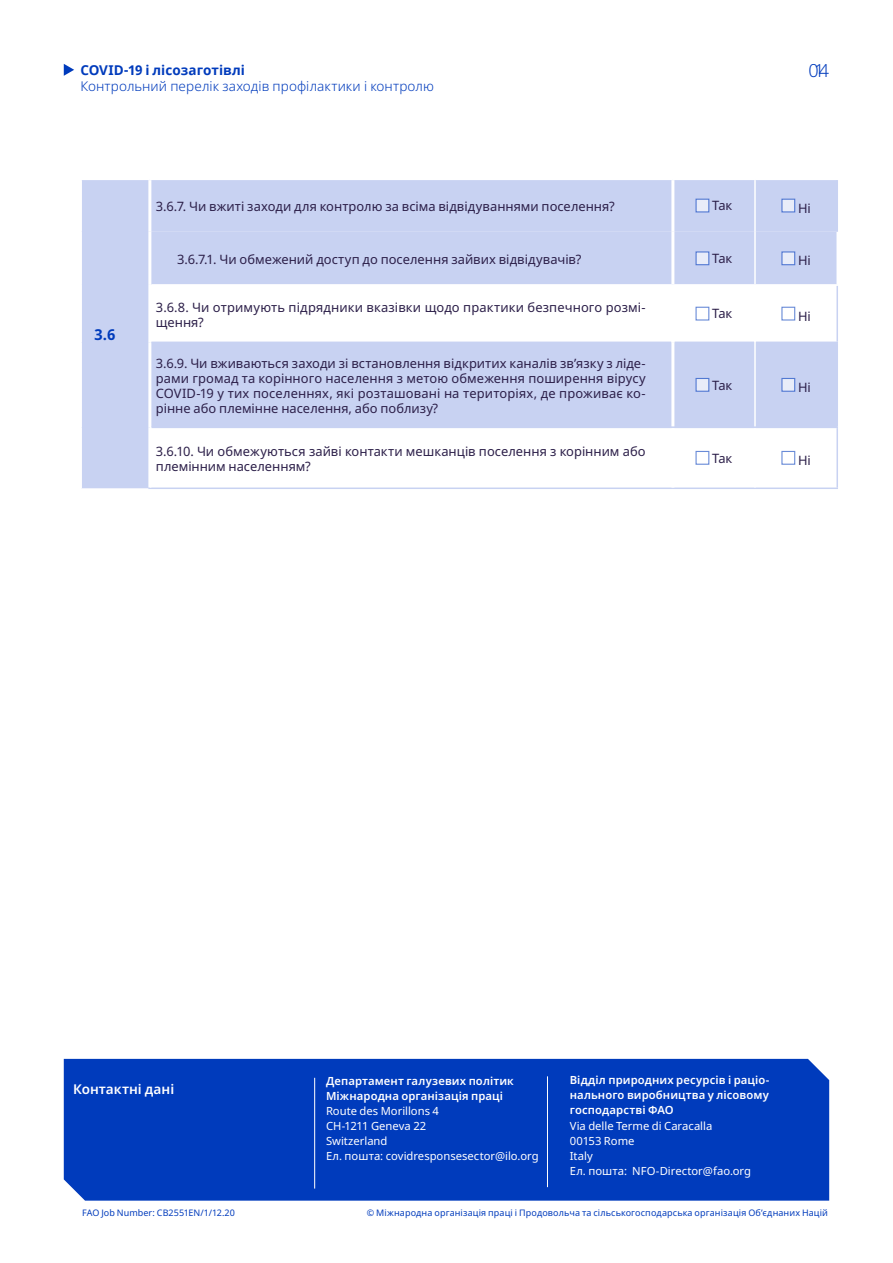
<style>
.page{position:relative;width:893px;height:1263px;background:#fff}
.page>*{position:absolute;margin:0;border:0;box-sizing:border-box;transform-origin:0 0}
.t1{font:300 18px "Noto Sans";color:#003bbc}
.t2{font:700 15px "Noto Sans";color:#003bbc}
.t3{font:300 13.5px "Noto Sans";letter-spacing:.005em;color:#003bbc}
.t4{font:700 13.5px "Noto Sans";color:#003bbc}
.t5{font:600 13.5px "Noto Sans";color:#fff}
.t6{font:12.9px/15px "Noto Sans";letter-spacing:.005em;color:#2c1f49}
.t7{font:11.25px/15px "Noto Sans";color:#fff}
.t8{font:600 11.25px/15px "Noto Sans";letter-spacing:.01em;color:#fff}
.t9{font:9px "Noto Sans";letter-spacing:.01em;color:#003bbc}
</style>
<div class="page">
<svg style="left:64px;top:64px;width:10px;height:12px"></svg>
<div style="left:64px;top:1059px;width:765px;height:141px;background:#003bbc"></div>
<hr style="left:314px;top:1078px;width:1px;height:110px;background:#fff">
<div style="left:82px;top:180px;width:754px;height:308px;background:#c8d2f2"></div>
<div style="left:151px;top:232px;width:685px;height:52px;background:#c8d2f2"></div>
<svg style="left:151px;top:286px;width:685px;height:201px"></svg>
<hr style="left:148px;top:285px;width:3px;height:57px;background:#fff">
<hr style="left:148px;top:342px;width:3px;height:85px;background:#fff">
<hr style="left:151px;top:342px;width:520px;height:1px;background:#c8d2f2">
<hr style="left:674px;top:342px;width:80px;height:1px;background:#c8d2f2">
<hr style="left:756px;top:342px;width:82px;height:1px;background:#c8d2f2">
<hr style="left:671px;top:286px;width:3px;height:56px;background:#fff">
<hr style="left:671px;top:342px;width:3px;height:85px;background:#fff">
<hr style="left:754px;top:286px;width:2px;height:56px;background:#fff">
<hr style="left:754px;top:342px;width:2px;height:85px;background:#fff">
<hr style="left:836px;top:286px;width:2px;height:56px;background:#c8d2f2">
<hr style="left:836px;top:343px;width:2px;height:84px;background:#c8d2f2">
<hr style="left:151px;top:284px;width:522px;height:2px;background:#fff">
<hr style="left:673px;top:284px;width:82px;height:2px;background:#fff">
<hr style="left:755px;top:284px;width:83px;height:2px;background:#fff">
<hr style="left:148px;top:180px;width:3px;height:52px;background:#fff">
<hr style="left:671px;top:180px;width:3px;height:52px;background:#fff">
<hr style="left:148px;top:232px;width:3px;height:53px;background:#fff">
<hr style="left:671px;top:232px;width:3px;height:52px;background:#fff">
<hr style="left:754px;top:180px;width:2px;height:52px;background:#fff">
<hr style="left:754px;top:232px;width:2px;height:52px;background:#fff">
<hr style="left:836px;top:180px;width:2px;height:52px;background:#c8d2f2">
<hr style="left:151px;top:427px;width:522px;height:1px;background:#c8d2f2">
<hr style="left:673px;top:427px;width:82px;height:1px;background:#c8d2f2">
<hr style="left:755px;top:427px;width:83px;height:1px;background:#c8d2f2">
<hr style="left:836px;top:428px;width:2px;height:59px;background:#c8d2f2">
<hr style="left:148px;top:487px;width:525px;height:2px;background:#c8d2f2">
<hr style="left:673px;top:487px;width:82px;height:2px;background:#c8d2f2">
<hr style="left:755px;top:487px;width:83px;height:2px;background:#c8d2f2">
<hr style="left:148px;top:427px;width:3px;height:60px;background:#fff">
<hr style="left:671px;top:428px;width:3px;height:59px;background:#fff">
<hr style="left:754px;top:428px;width:2px;height:59px;background:#fff">
<svg style="left:695px;top:199px;width:14px;height:13px"></svg>
<svg style="left:781px;top:199px;width:14px;height:13px"></svg>
<svg style="left:695px;top:251px;width:14px;height:14px"></svg>
<svg style="left:781px;top:251px;width:14px;height:14px"></svg>
<svg style="left:695px;top:307px;width:14px;height:14px"></svg>
<svg style="left:781px;top:307px;width:14px;height:14px"></svg>
<svg style="left:695px;top:378px;width:14px;height:14px"></svg>
<svg style="left:781px;top:378px;width:14px;height:14px"></svg>
<svg style="left:695px;top:451px;width:14px;height:14px"></svg>
<svg style="left:781px;top:451px;width:14px;height:14px"></svg>
<hr style="left:547px;top:1076px;width:1px;height:111px;background:#fff">
<p class="t4" style="left:80px;top:60px;width:166px">COVID-19 і лісозаготівлі</p>
<h1 class="t1" style="left:808px;top:57px;width:22px">014</h1>
<p class="t3" style="left:80px;top:77px;width:355px">Контрольний перелік заходів профілактики і контролю</p>
<p class="t2" style="left:95px;top:324px;width:22px">3.6</p>
<p class="t6" style="left:156px;top:199px;width:460px">3.6.7. Чи вжиті заходи для контролю за всіма відвідуваннями поселення?</p>
<p class="t6" style="left:712px;top:198px;width:22px">Так</p>
<p class="t6" style="left:798px;top:201px;width:14px">Ні</p>
<p class="t6" style="left:177px;top:252px;width:406px">3.6.7.1. Чи обмежений доступ до поселення зайвих відвідувачів?</p>
<p class="t6" style="left:712px;top:251px;width:22px">Так</p>
<p class="t6" style="left:798px;top:253px;width:14px">Ні</p>
<p class="t6" style="left:156px;top:300px;width:491px">3.6.8. Чи отримують підрядники вказівки щодо практики безпечного розмі&shy;щення?</p>
<p class="t6" style="left:712px;top:306px;width:22px">Так</p>
<p class="t6" style="left:798px;top:309px;width:14px">Ні</p>
<p class="t6" style="left:156px;top:356px;width:491px;text-align:justify">3.6.9. Чи вживаються заходи зі встановлення відкритих каналів зв’язку з ліде&shy;рами громад та корінного населення з метою обмеження поширення вірусу COVID-19 у тих поселеннях, які розташовані на територіях, де проживає ко&shy;рінне або племінне населення, або поблизу?</p>
<p class="t6" style="left:712px;top:378px;width:22px">Так</p>
<p class="t6" style="left:798px;top:380px;width:14px">Ні</p>
<p class="t6" style="left:156px;top:444px;width:491px">3.6.10. Чи обмежуються зайві контакти мешканців поселення з корінним або племінним населенням?</p>
<p class="t6" style="left:712px;top:451px;width:22px">Так</p>
<p class="t6" style="left:798px;top:453px;width:14px">Ні</p>
<p class="t5" style="left:73px;top:1080px;width:102px">Контактні дані</p>
<p class="t8" style="left:326px;top:1074px;width:189px">Департамент галузевих політик<br>Міжнародна організація праці</p>
<p class="t7" style="left:326px;top:1104px;width:214px">Route des Morillons 4<br>CH-1211 Geneva 22<br>Switzerland<br>Ел. пошта: covidresponsesector@ilo.org</p>
<p class="t8" style="left:570px;top:1072px;width:201px;text-align:justify">Відділ природних ресурсів і раціо&shy;нального виробництва у лісовому господарстві ФАО</p>
<p class="t7" style="left:570px;top:1119px;width:183px">Via delle Terme di Caracalla<br>00153 Rome<br>Italy<br>Ел. пошта: NFO-Director@fao.org</p>
<p class="t9" style="left:82px;top:1206px;width:154px">FAO Job Number: CB2551EN/1/12.20</p>
<p class="t9" style="left:367px;top:1206px;width:463px">© Міжнародна організація праці і Продовольча та сільськогосподарська організація Об’єднаних Націй</p>
</div>
